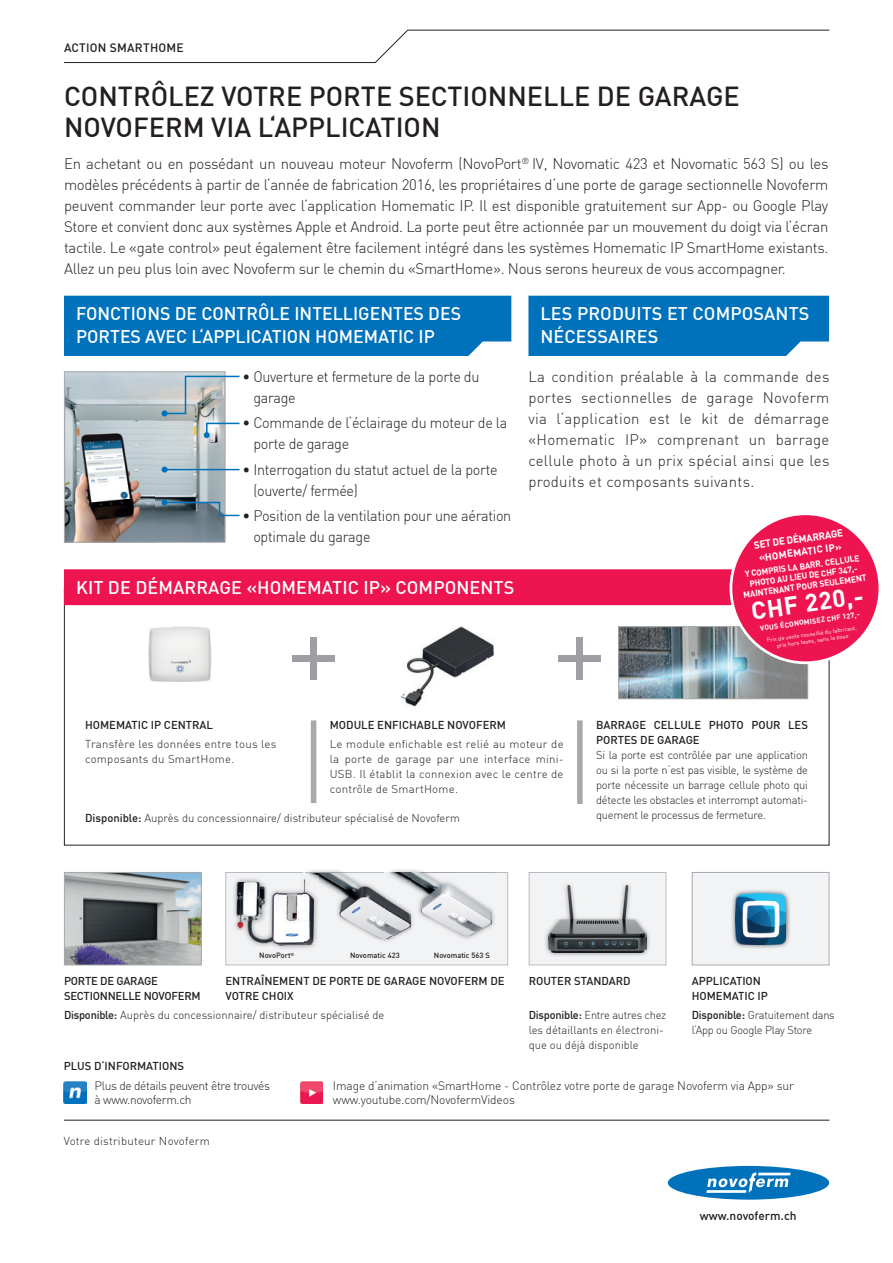
<style>
.page{position:relative;width:893px;height:1263px;background:#fff}
.page>*{position:absolute;margin:0;border:0;box-sizing:border-box;transform-origin:0 0}
.t1{font:500 27px/31.5px "DIN";color:#231f20}
.t2{font:700 24.45px "DIN";color:#fff}
.t3{font:500 18px/22.5px "DIN";color:#fff}
.t4{font:300 15px/21px "DIN";letter-spacing:-.02em;color:#231f20;text-align:justify}
.t5{font:300 15px/21px "DIN";letter-spacing:-.02em;color:#231f20;scale:.96 1}
.t6{font:300 12px/13.5px "DIN";letter-spacing:-.01em;color:#231f20}
.t7{font:300 12px/13.5px "DIN";letter-spacing:-.03em;color:#231f20}
.t8{font:500 12px "DIN";letter-spacing:.01em;color:#231f20}
.t9{font:300 11.25px/15px "DIN";color:#231f20;text-align:justify}
.t10{font:500 11.25px/15px "DIN";color:#231f20}
.t11{font:300 11.25px/15px "DIN";letter-spacing:.02em;color:#231f20}
.t12{font:300 11.25px/15px "DIN";letter-spacing:-.02em;color:#231f20}
.t13{font:500 11.25px/15px "DIN";letter-spacing:-.02em;color:#231f20}
.t14{font:700 10.05px/13px "DIN";color:#fff;text-align:center}
.t15{font:700 8.7px/10.1px "DIN";color:#fff;text-align:center}
.t16{font:500 7.5px "DIN";color:#231f20}
.t17{font:700 7.2px "DIN";color:#fff}
.t18{font:5.7px/6.9px "DIN";color:#fff;text-align:center}
.s1{font-weight:500}
</style>
<div class="page">
<svg style="left:64px;top:29px;width:766px;height:34px"></svg>
<div style="left:64px;top:296px;width:447px;height:60px;background:#0072bc"></div>
<div style="left:528px;top:296px;width:301px;height:60px;background:#0072bc"></div>
<img style="left:64px;top:371px;width:176px;height:171px">
<svg style="left:668px;top:1166px;width:161px;height:33px"></svg>
<img style="left:66px;top:874px;width:134px;height:89px">
<div style="left:64px;top:872px;width:138px;height:93px;border:1px solid #a8a9ad"></div>
<img style="left:414px;top:869px;width:9px;height:3px">
<svg style="left:225px;top:872px;width:283px;height:93px"></svg>
<svg style="left:529px;top:872px;width:137px;height:93px"></svg>
<img style="left:544px;top:881px;width:107px;height:76px">
<img style="left:548px;top:886px;width:99px;height:66px">
<div style="left:692px;top:872px;width:137px;height:93px;background:#f2f3f4"></div>
<div style="left:692px;top:872px;width:137px;height:93px;border:1px solid #a8a9ad"></div>
<img style="left:732px;top:890px;width:58px;height:58px">
<img style="left:735px;top:893px;width:51px;height:51px">
<div style="left:311px;top:720px;width:5px;height:83px;background:#a8a9ad"></div>
<div style="left:577px;top:720px;width:6px;height:84px;background:#a8a9ad"></div>
<img style="left:400px;top:626px;width:94px;height:80px">
<img style="left:148px;top:626px;width:64px;height:56px">
<img style="left:620px;top:628px;width:186px;height:69px">
<div style="left:618px;top:626px;width:190px;height:73px;border:1px solid #a8a9ad"></div>
<div style="left:64px;top:569px;width:668px;height:36px;background:#ed1450"></div>
<div style="left:292px;top:655px;width:43px;height:6px;background:#9d9fa2"></div>
<div style="left:310px;top:637px;width:7px;height:42px;background:#9d9fa2"></div>
<div style="left:559px;top:655px;width:42px;height:6px;background:#9d9fa2"></div>
<div style="left:577px;top:637px;width:6px;height:42px;background:#9d9fa2"></div>
<img style="left:301px;top:1081px;width:22px;height:23px">
<img style="left:64px;top:1081px;width:22px;height:23px">
<hr style="left:64px;top:1120px;width:765px;height:1px;background:#231f20">
<div style="left:731px;top:514px;width:149px;height:149px;background:#ed1450;border-radius:50%"></div>
<div style="left:730px;top:512px;width:151px;height:152px;border:3px solid #fff;border-radius:50%"></div>
<p class="t8" style="left:64px;top:40px;width:121px">ACTION SMARTHOME</p>
<h1 class="t1" style="left:64px;top:79px;width:677px">CONTRÔLEZ VOTRE PORTE SECTIONNELLE DE GARAGE<br>NOVOFERM VIA L‘APPLICATION</h1>
<p class="t4" style="left:64px;top:153px;width:766px">En achetant ou en possédant un nouveau moteur Novoferm (NovoPort<sup>®</sup> IV, Novomatic 423 et Novomatic 563 S) ou les modèles précédents à partir de l‘année de fabrication 2016, les propriétaires d‘une porte de garage sectionnelle Novoferm peuvent commander leur porte avec l‘application Homematic IP. Il est disponible gratuitement sur App- ou Google Play Store et convient donc aux systèmes Apple et Android. La porte peut être actionnée par un mouvement du doigt via l‘écran tactile. Le «gate control» peut également être facilement intégré dans les systèmes Homematic IP SmartHome existants.<br>Allez un peu plus loin avec Novoferm sur le chemin du «SmartHome». Nous serons heureux de vous accompagner.</p>
<p class="t3" style="left:76px;top:302px;width:386px">FONCTIONS DE CONTRÔLE INTELLIGENTES DES<br>PORTES AVEC L‘APPLICATION HOMEMATIC IP</p>
<p class="t3" style="left:540px;top:302px;width:270px">LES PRODUITS ET COMPOSANTS<br>NÉCESSAIRES</p>
<p class="t4" style="left:528px;top:366px;width:303px">La condition préalable à la commande des portes sectionnelles de garage Novoferm via l‘application est le kit de démarrage «Homematic IP» comprenant un barrage cellule photo à un prix spécial ainsi que les produits et composants suivants.</p>
<p class="t5" style="left:253px;top:366px;width:237px;text-indent:-11px">• Ouverture et fermeture de la porte du garage</p>
<p class="t5" style="left:253px;top:412px;width:266px;text-indent:-11px">• Commande de l‘éclairage du moteur de la porte de garage</p>
<p class="t5" style="left:253px;top:459px;width:256px;text-indent:-11px">• Interrogation du statut actuel de la porte (ouverte/ fermée)</p>
<p class="t5" style="left:253px;top:505px;width:270px;text-indent:-11px">• Position de la ventilation pour une aération optimale du garage</p>
<p class="t14" style="left:753px;top:538px;width:91px;rotate:-8deg">SET DE DÉMARRAGE «HOMEMATIC IP»</p>
<p class="t15" style="left:740px;top:569px;width:126px;rotate:-8deg">Y COMPRIS LA BARR. CELLULE<br>PHOTO AU LIEU DE CHF 347,-<br>MAINTENANT POUR SEULEMENT</p>
<p class="t3" style="left:76px;top:576px;width:440px">KIT DE DÉMARRAGE «HOMEMATIC IP» COMPONENTS</p>
<h2 class="t2" style="left:749px;top:595px;width:115px;rotate:-8deg">CHF 220,-</h2>
<p class="t17" style="left:759px;top:624px;width:102px;rotate:-8deg">VOUS ÉCONOMISEZ CHF 127,-</p>
<p class="t18" style="left:766px;top:637px;width:92px;rotate:-8deg">Prix de vente conseillé du fabricant, prix hors taxes, sans la pose</p>
<p class="t10" style="left:85px;top:717px;width:130px">HOMEMATIC IP CENTRAL</p>
<p class="t11" style="left:85px;top:736px;width:193px">Transfère les données entre tous les composants du SmartHome.</p>
<p class="t10" style="left:330px;top:717px;width:178px">MODULE ENFICHABLE NOVOFERM</p>
<p class="t9" style="left:330px;top:736px;width:235px">Le module enfichable est relié au moteur de la porte de garage par une interface mini-USB. Il établit la connexion avec le centre de contrôle de SmartHome.</p>
<p class="t9" style="left:85px;top:810px;width:376px"><span class="s1">Disponible:</span> Auprès du concessionnaire/ distributeur spécialisé de Novoferm</p>
<p class="t10" style="left:596px;top:717px;width:213px">BARRAGE CELLULE PHOTO POUR LES<br>PORTES DE GARAGE</p>
<p class="t9" style="left:596px;top:747px;width:213px">Si la porte est contrôlée par une application ou si la porte n‘est pas visible, le système de porte nécessite un barrage cellule photo qui détecte les obstacles et interrompt automati&shy;quement le processus de fermeture.</p>
<p class="t16" style="left:259px;top:951px;width:37px">NovoPort<sup>®</sup></p>
<p class="t16" style="left:350px;top:951px;width:51px">Novomatic 423</p>
<p class="t16" style="left:434px;top:951px;width:57px">Novomatic 563 S</p>
<p class="t13" style="left:64px;top:972px;width:138px">PORTE DE GARAGE<br>SECTIONNELLE NOVOFERM</p>
<p class="t10" style="left:225px;top:972px;width:281px">ENTRAÎNEMENT DE PORTE DE GARAGE NOVOFERM DE<br>VOTRE CHOIX</p>
<p class="t10" style="left:529px;top:972px;width:104px">ROUTER STANDARD</p>
<p class="t10" style="left:692px;top:972px;width:78px">APPLICATION<br>HOMEMATIC IP</p>
<p class="t9" style="left:64px;top:1007px;width:322px"><span class="s1">Disponible:</span> Auprès du concessionnaire/ distributeur spécialisé de</p>
<p class="t9" style="left:529px;top:1007px;width:139px;text-align:left"><span class="s1">Disponible:</span> Entre autres chez les détaillants en électroni&shy;que ou déjà disponible</p>
<p class="t12" style="left:692px;top:1007px;width:144px"><span class="s1">Disponible:</span> Gratuitement dans l‘App ou Google Play Store</p>
<p class="t10" style="left:64px;top:1058px;width:122px">PLUS D‘INFORMATIONS</p>
<p class="t7" style="left:95px;top:1079px;width:177px">Plus de détails peuvent être trouvés à www.novoferm.ch</p>
<p class="t6" style="left:333px;top:1079px;width:463px">Image d‘animation «SmartHome - Contrôlez votre porte de garage Novoferm via App» sur www.youtube.com/NovofermVideos</p>
<p class="t11" style="left:64px;top:1133px;width:148px">Votre distributeur Novoferm</p>
<p class="t8" style="left:700px;top:1208px;width:98px">www.novoferm.ch</p>
</div>
